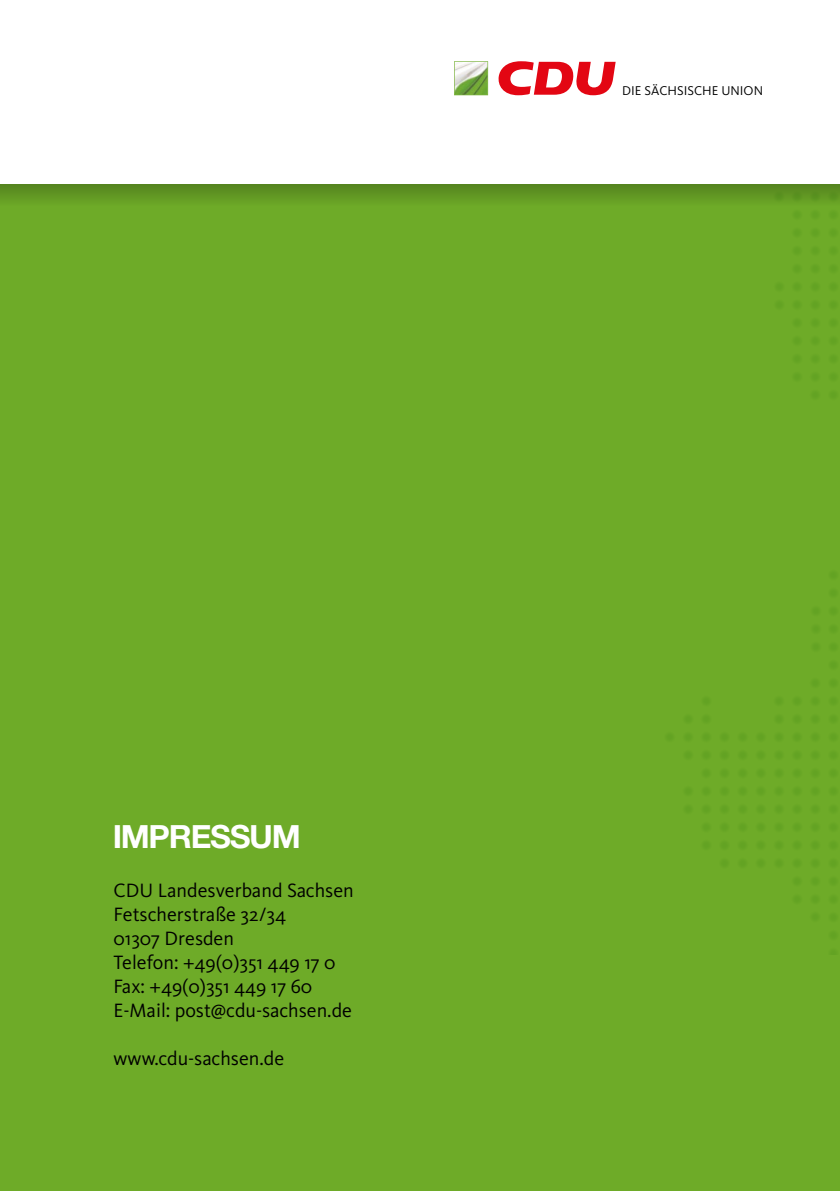
<style>
.page{position:relative;width:840px;height:1191px;background:#fff}
.page>*{position:absolute;margin:0;border:0;box-sizing:border-box;transform-origin:0 0}
.t1{font:700 32px "CDU Helvetica";color:#fff}
.t2{font:20px/24px "Kievit";color:#000}
.t3{font:13.2px "Kievit";color:#000}
</style>
<div class="page">
<div style="left:0;top:184px;width:839px;height:1007px;background:#6eab28"></div>
<svg style="left:498px;top:61px;width:117px;height:34px"></svg>
<svg style="left:454px;top:61px;width:34px;height:34px"></svg>
<div style="left:0;top:184px;width:839px;height:22px;background:linear-gradient(to bottom,#54831e,#6ba727)"></div>
<img style="left:664px;top:184px;width:175px;height:770px">
<p class="t3" style="left:622px;top:83px;width:142px">DIE SÄCHSISCHE UNION</p>
<h1 class="t1" style="left:113px;top:816px;width:188px">IMPRESSUM</h1>
<p class="t2" style="left:113px;top:878px;width:242px">CDU Landesverband Sachsen<br>Fetscherstraße 32/34<br>01307 Dresden<br>Telefon: +49(0)351 449 17 0<br>Fax: +49(0)351 449 17 60<br>E-Mail: post@cdu-sachsen.de</p>
<p class="t2" style="left:113px;top:1046px;width:172px">www.cdu-sachsen.de</p>
</div>
